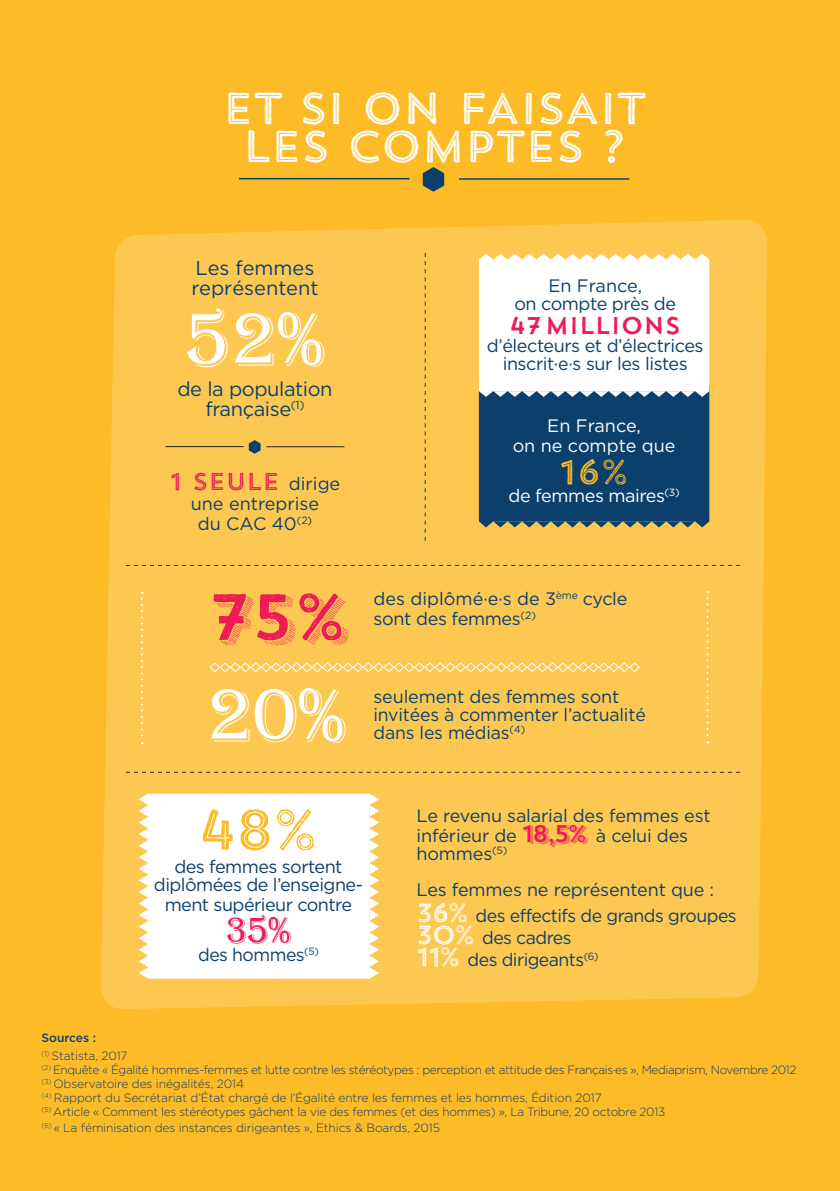
<style>
.page{position:relative;width:840px;height:1191px;background:#fff}
.page>*{position:absolute;margin:0;border:0;box-sizing:border-box;transform-origin:0 0}
.t1{font:78px "Algerian";color:#fff}
.t2{font:64px "Trend HM Sans Three";color:#ed1b56}
.t3{font:56px "Trend HM Sans Five";color:#fdbb28}
.t4{font:44px "Trend HM Sans Five";letter-spacing:-.025em;color:#fffef8}
.t5{font:38px "Algerian";color:#ed1b56}
.t6{font:34px "Trend HM Sans Five";color:#fdbb28}
.t7{font:24px "Trend HM Sans Five";color:#ed1b56}
.t8{font:24px "Trend HM Sans One";color:#ed1b56}
.t9{font:20px "Gotham";letter-spacing:-.02em;color:#0b406d}
.t10{font:20px "Gotham";color:#0b406d}
.t11{font:18px/18px "Gotham";letter-spacing:-.025em;color:#0b406d}
.t12{font:18px "Gotham";letter-spacing:-.015em;color:#fff}
.t13{font:18px "Gotham";color:#0b406d}
.t14{font:300 12px "Gotham";letter-spacing:-.02em;color:#0b406d}
.t15{font:500 12px "Gotham";color:#0b406d}
.t16{font:10.4px "Gotham";color:#0b406d}
.s1{font-family:"Gotham";font-size:18px;color:#0b406d}
.s2{font-family:"Trend Sans Four";font-size:24px;color:#ed1b56}
.s3{font-family:"Trend HM Sans Five";font-size:26px;color:#fff}
</style>
<div class="page">
<div style="left:0;top:0;width:839px;height:1191px;background:#fdbb28"></div>
<svg style="left:422px;top:167px;width:22px;height:25px"></svg>
<hr style="left:459px;top:178px;width:170px;height:2px;background:#0b406d">
<hr style="left:239px;top:178px;width:170px;height:1px;background:#0b406d">
<div style="left:101px;top:220px;width:666px;height:789px;background:#fdc852"></div>
<div style="left:138px;top:793px;width:241px;height:185px;background:#fff"></div>
<svg style="left:369px;top:805px;width:10px;height:162px;background:#fde3a8"></svg>
<svg style="left:478px;top:254px;width:231px;height:273px;background:#8ba3b4"></svg>
<svg style="left:247px;top:439px;width:15px;height:16px"></svg>
<hr style="left:266px;top:446px;width:78px;height:1px;background:#231f20">
<hr style="left:165px;top:446px;width:78px;height:1px;background:#231f20">
<svg style="left:424px;top:253px;width:1px;height:288px"></svg>
<svg style="left:126px;top:565px;width:613px;height:1px"></svg>
<svg style="left:209px;top:661px;width:431px;height:12px;background:#fdd376"></svg>
<svg style="left:126px;top:771px;width:613px;height:1px"></svg>
<svg style="left:141px;top:591px;width:2px;height:153px"></svg>
<svg style="left:706px;top:591px;width:2px;height:152px"></svg>
<p class="t4" style="left:222px;top:80px;width:426px">ET SI ON FAISAIT</p>
<p class="t4" style="left:242px;top:118px;width:385px">LES COMPTES ?</p>
<p class="t10" style="left:195px;top:257px;width:120px">Les femmes</p>
<p class="t10" style="left:191px;top:277px;width:128px">représentent</p>
<p class="t1" style="left:184px;top:296px;width:142px">52%</p>
<p class="t9" style="left:177px;top:378px;width:157px">de la population</p>
<p class="t9" style="left:205px;top:398px;width:101px">française<sup>(1)</sup></p>
<p class="t7" style="left:170px;top:466px;width:172px">1 SEULE <span class="s1">dirige</span></p>
<p class="t13" style="left:191px;top:494px;width:130px">une entreprise</p>
<p class="t11" style="left:198px;top:514px;width:116px">du CAC 40<sup>(2</sup><sup>)</sup></p>
<p class="t13" style="left:548px;top:276px;width:95px">En France,</p>
<p class="t11" style="left:514px;top:295px;width:163px">on compte près de</p>
<p class="t8" style="left:509px;top:310px;width:173px">47 MILLIONS</p>
<p class="t11" style="left:486px;top:337px;width:218px;text-align:center">d’électeurs et d’électrices inscrit·e·s sur les listes</p>
<p class="t12" style="left:547px;top:415px;width:95px">En France,</p>
<p class="t12" style="left:512px;top:435px;width:164px">on ne compte que</p>
<p class="t6" style="left:559px;top:450px;width:71px">16%</p>
<p class="t12" style="left:508px;top:485px;width:172px">de femmes maires<sup>(3)</sup></p>
<h2 class="t2" style="left:209px;top:580px;width:139px">75%</h2>
<p class="t11" style="left:373px;top:588px;width:255px;line-height:20px">des diplômé·e·s de 3<sup>ème</sup> cycle sont des femmes<sup>(2)</sup></p>
<p class="t1" style="left:206px;top:672px;width:141px">20%</p>
<p class="t11" style="left:373px;top:688px;width:274px">seulement des femmes sont invitées à commenter l’actualité dans les médias</p>
<p class="t16" style="left:509px;top:724px;width:17px">(4)</p>
<p class="t3" style="left:198px;top:794px;width:122px">48%</p>
<p class="t11" style="left:154px;top:874px;width:210px;line-height:20px;text-align:center">diplômées de l’enseigne&shy;ment supérieur contre</p>
<p class="t5" style="left:225px;top:909px;width:67px">35%</p>
<p class="t11" style="left:198px;top:945px;width:122px">des hommes<sup>(5)</sup></p>
<p class="t11" style="left:174px;top:857px;width:170px">des femmes sortent</p>
<p class="t11" style="left:416px;top:805px;width:295px;line-height:20px">Le revenu salarial des femmes est inférieur de <span class="s2">18,5%</span> à celui des</p>
<p class="t11" style="left:416px;top:844px;width:92px">hommes<sup>(5)</sup></p>
<p class="t11" style="left:416px;top:880px;width:299px">Les femmes ne représentent que :</p>
<p class="t11" style="left:416px;top:906px;width:321px"><span class="s3">36%</span> des effectifs de grands groupes</p>
<p class="t11" style="left:416px;top:928px;width:156px"><span class="s3">30%</span> des cadres</p>
<p class="t11" style="left:416px;top:950px;width:184px"><span class="s3">11%</span> des dirigeants<sup>(6)</sup></p>
<p class="t15" style="left:41px;top:1031px;width:56px">Sources :</p>
<p class="t14" style="left:41px;top:1049px;width:88px"><sup>(1)</sup> Statista, 2017</p>
<p class="t14" style="left:41px;top:1063px;width:756px"><sup>(2)</sup> Enquête « Égalité hommes-femmes et lutte contre les stéréotypes : perception et attitude des Français·es », Mediaprism, Novembre 2012</p>
<p class="t14" style="left:41px;top:1077px;width:204px"><sup>(3)</sup> Observatoire des inégalités, 2014</p>
<p class="t14" style="left:41px;top:1091px;width:561px"><sup>(4)</sup> Rapport du Secrétariat d’État chargé de l’Égalité entre les femmes et les hommes, Édition 2017</p>
<p class="t14" style="left:41px;top:1105px;width:625px"><sup>(5)</sup> Article « Comment les stéréotypes gâchent la vie des femmes (et des hommes) », La Tribune, 20 octobre 2013</p>
<p class="t14" style="left:41px;top:1121px;width:400px"><sup>(6)</sup> « La féminisation des instances dirigeantes », Ethics &amp; Boards, 2015</p>
</div>
